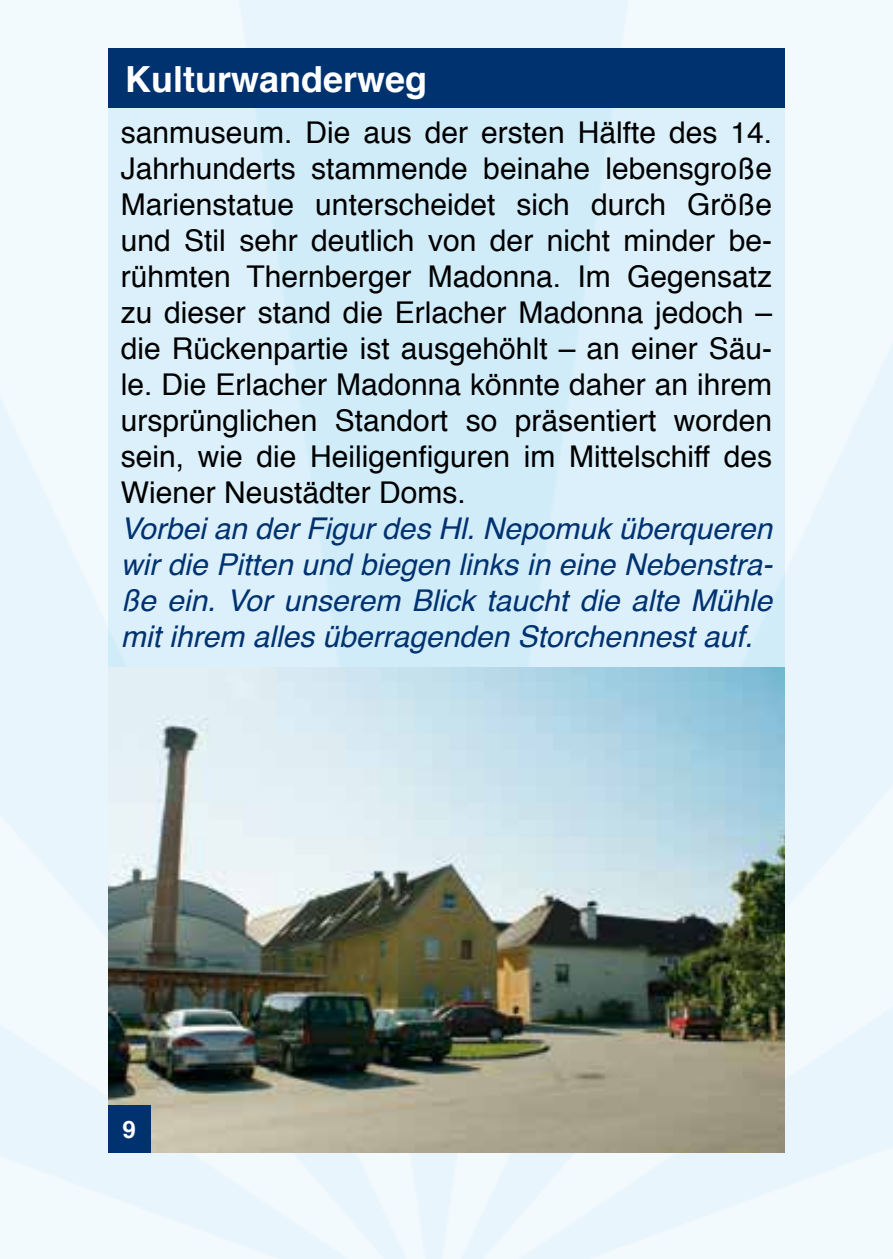
<style>
.page{position:relative;width:893px;height:1259px;background:#fff}
.page>*{position:absolute;margin:0;border:0;box-sizing:border-box;transform-origin:0 0}
.t1{font:700 36px "Helvetica";color:#fff}
.t2{font:30px/36px "Helvetica";color:#000;text-align:justify}
.t3{font:italic 30px/36px "Helvetica";color:#003270;text-align:justify}
.t4{font:700 24px "Helvetica";color:#fff}
</style>
<div class="page">
<img style="left:0;top:0;width:893px;height:1259px">
<div style="left:108px;top:108px;width:677px;height:1043px;background:#dbf0fa"></div>
<div style="left:108px;top:49px;width:677px;height:59px;background:#003270"></div>
<img style="left:108px;top:668px;width:677px;height:484px">
<div style="left:108px;top:1105px;width:43px;height:47px;background:#003270"></div>
<p class="t1" style="left:125px;top:50px;width:304px">Kulturwanderweg</p>
<p class="t2" style="left:121px;top:116px;width:653px">sanmuseum. Die aus der ersten Hälfte des 14.<br>Jahrhunderts stammende beinahe lebensgroße Marienstatue unterscheidet sich durch Größe und Stil sehr deutlich von der nicht minder be&shy;rühmten Thernberger Madonna. Im Gegensatz zu dieser stand die Erlacher Madonna jedoch – die Rückenpartie ist ausgehöhlt – an einer Säu&shy;le. Die Erlacher Madonna könnte daher an ihrem ursprünglichen Standort so präsentiert worden sein, wie die Heiligenfiguren im Mittelschiff des Wiener Neustädter Doms.</p>
<p class="t3" style="left:121px;top:511px;width:654px">Vorbei an der Figur des Hl. Nepomuk überqueren wir die Pitten und biegen links in eine Nebenstra&shy;ße ein. Vor unserem Blick taucht die alte Mühle mit ihrem alles überragenden Storchennest auf.</p>
<p class="t4" style="left:123px;top:1110px;width:15px">9</p>
</div>
